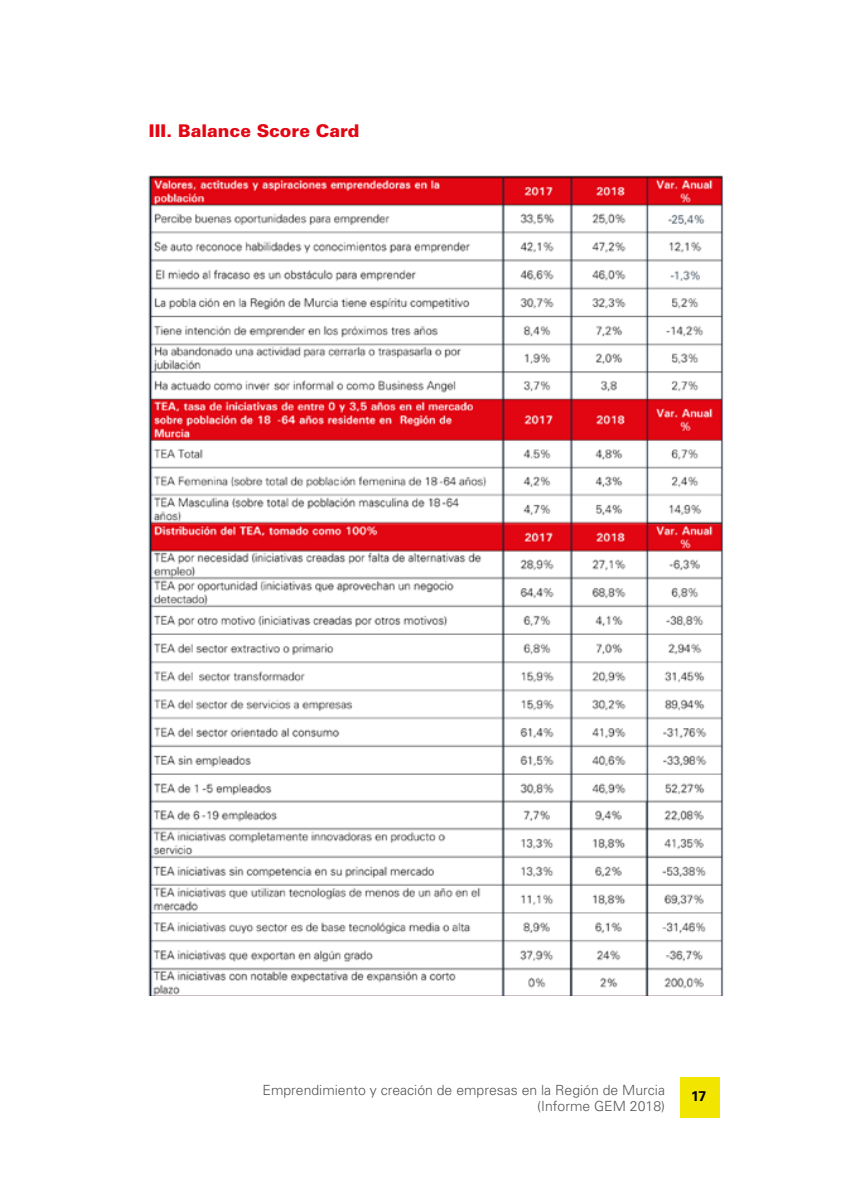
<style>
.page{position:relative;width:844px;height:1191px;background:#fff}
.page>*{position:absolute;margin:0;border:0;box-sizing:border-box;transform-origin:0 0}
.t1{font:900 17.5px "Univers LT Std";color:#e30613}
.t2{font:300 14px/15.8px "Univers";color:#575756;text-align:right}
.t3{font:700 14px "Univers LT Std";color:#000}
</style>
<div class="page">
<div style="left:680px;top:1076px;width:39px;height:41px;background:#f2e600"></div>
<img style="left:148px;top:175px;width:576px;height:820px">
<p class="t1" style="left:149px;top:119px;width:212px">III. Balance Score Card</p>
<p class="t2" style="left:262px;top:1082px;width:404px">Emprendimiento y creación de empresas en la Región de Murcia (Informe GEM 2018)</p>
<p class="t3" style="left:691px;top:1087px;width:17px">17</p>
</div>
